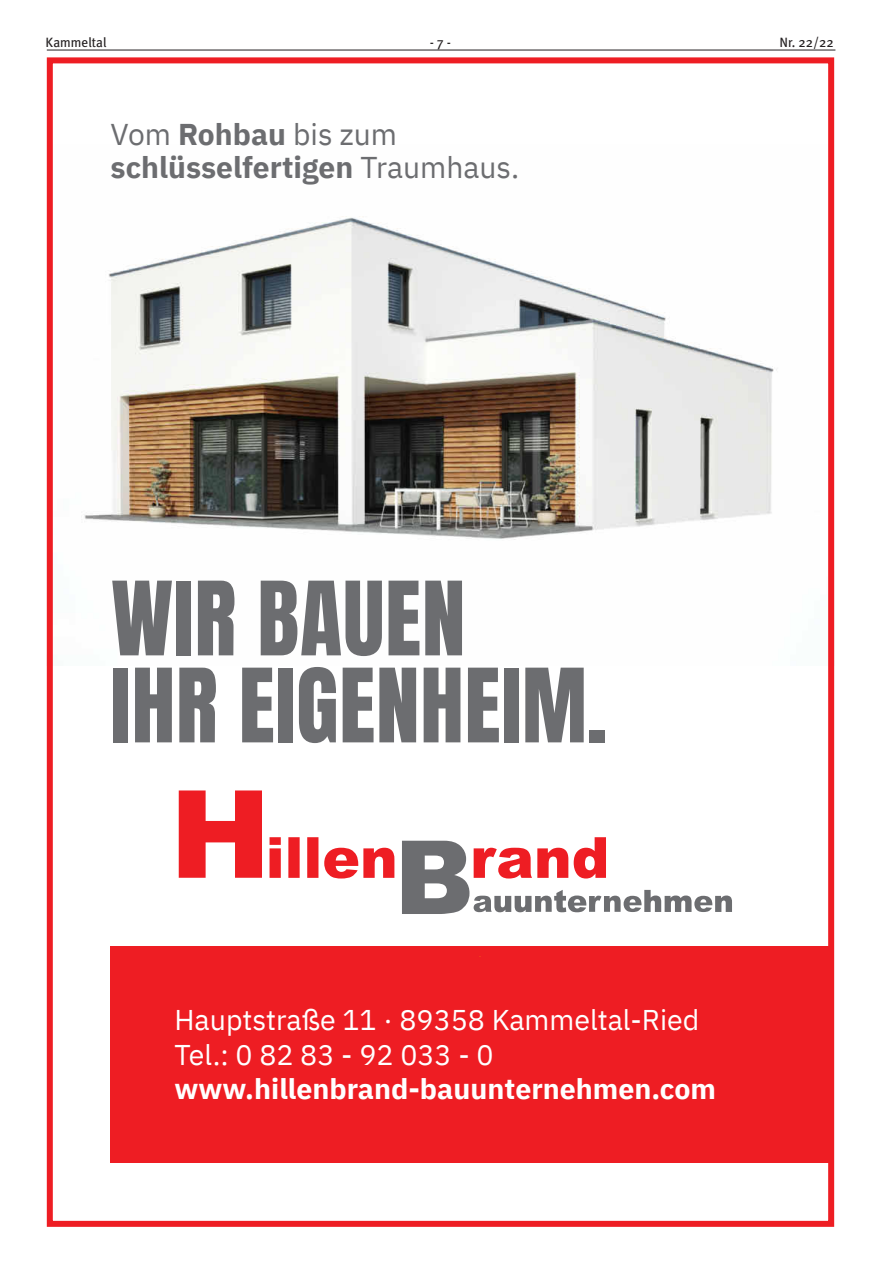
<style>
.page{position:relative;width:881px;height:1263px;background:#fff}
.page>*{position:absolute;margin:0;border:0;box-sizing:border-box;transform-origin:0 0}
.t1{font:87px/87px "Anton";letter-spacing:.01em;color:#6c6d70}
.t2{font:700 30px/33px "IBM Plex Sans";color:#6c6d70}
.t3{font:28.5px/34.5px "IBM Plex Sans";color:#fff}
.t4{font:700 28.5px "IBM Plex Sans";color:#fff}
.t5{font:13.5px "Meta Plus";color:#231f20}
.s1{font-weight:400}
</style>
<div class="page">
<hr style="left:47px;top:50px;width:788px;height:1px;background:#231f20">
<img style="left:84px;top:216px;width:693px;height:324px">
<div style="left:47px;top:57px;width:786px;height:1170px;border:6px solid #ee1d23"></div>
<div style="left:111px;top:946px;width:722px;height:217px;background:#ee1d23"></div>
<svg style="left:179px;top:790px;width:215px;height:88px"></svg>
<svg style="left:402px;top:837px;width:329px;height:77px"></svg>
<p class="t5" style="left:45px;top:34px;width:63px">Kammeltal</p>
<p class="t5" style="left:429px;top:34px;width:23px">- 7 -</p>
<p class="t5" style="left:779px;top:34px;width:56px">Nr. 22/22</p>
<p class="t2" style="left:111px;top:115px;width:410px"><span class="s1">Vom</span> Rohbau <span class="s1">bis zum </span>schlüsselfertigen <span class="s1">Traumhaus.</span></p>
<h1 class="t1" style="left:111px;top:582px;width:497px">WIR BAUEN<br>IHR EIGENHEIM.</h1>
<p class="t3" style="left:174px;top:1000px;width:526px">Hauptstraße 11 · 89358 Kammeltal-Ried<br>Tel.: 0 82 83 - 92 033 - 0</p>
<p class="t4" style="left:174px;top:1066px;width:543px">www.hillenbrand-bauunternehmen.com</p>
</div>
